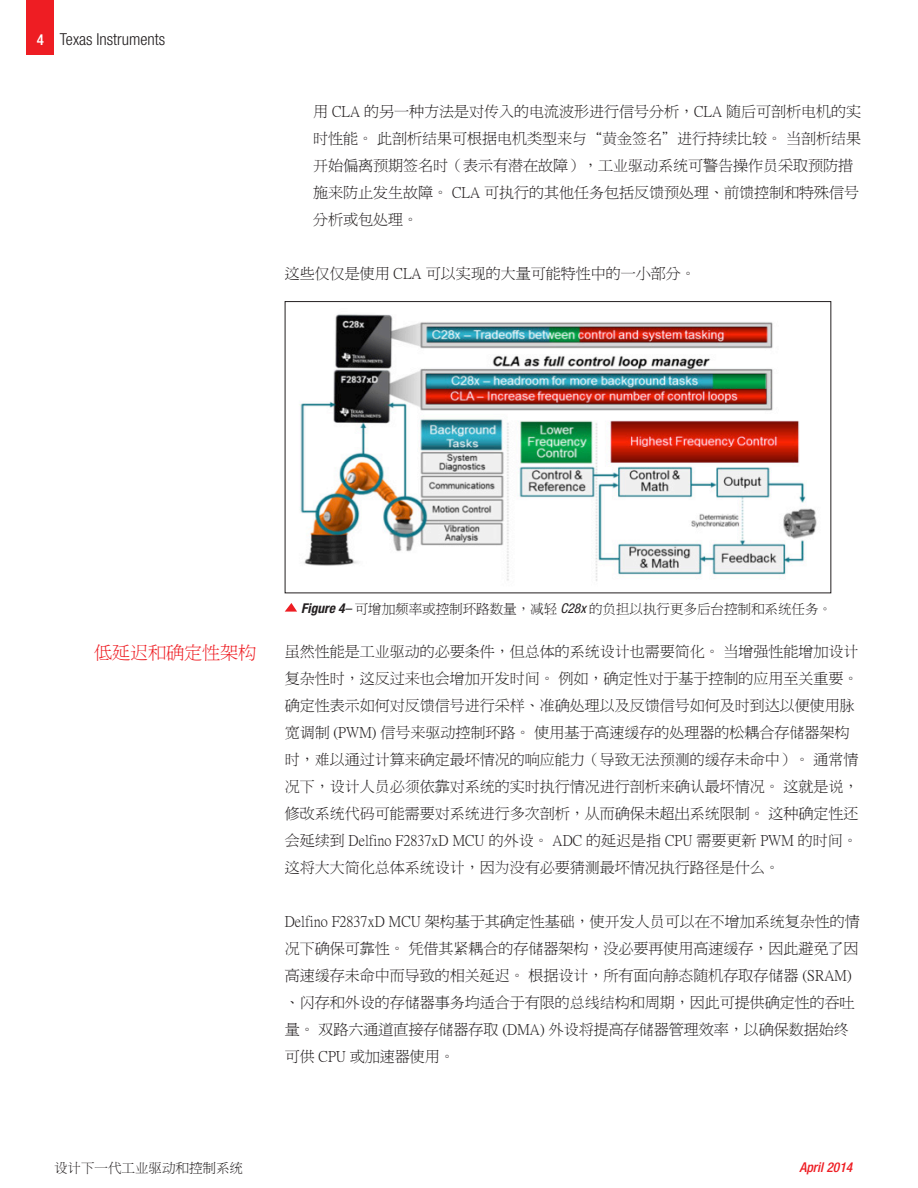
<style>
.page{position:relative;width:918px;height:1188px;background:#fff}
.page>*{position:absolute;margin:0;border:0;box-sizing:border-box;transform-origin:0 0}
.t1{font:18px "P Ming Li U";color:#ee1d23}
.t2{font:300 condensed 16.5px "Helvetica Neue LT Std";color:#231f20}
.t3{font:15px/27px "P Ming Li U";color:#231f20}
.t4{font:13.5px "P Ming Li U";color:#231f20}
.t5{font:italic 500 condensed 13.5px "Helvetica Neue LT Std";color:#ee1d23}
.s1{font-weight:500;font-size:15px;color:#fff}
.s2{font-family:"Helvetica Neue LT Std";font-weight:700;font-style:italic;font-stretch:condensed}
.s3{font-family:"Helvetica Neue LT Std";font-style:italic;font-stretch:condensed}
</style>
<div class="page">
<div style="left:27px;top:0;width:27px;height:54px;background:#ee1d23"></div>
<svg style="left:285px;top:603px;width:12px;height:9px"></svg>
<img style="left:299px;top:314px;width:518px;height:267px">
<div style="left:285px;top:301px;width:546px;height:292px;border:1px solid #231f20"></div>
<p class="t2" style="left:37px;top:30px;width:130px"><span class="s1">4</span> Texas Instruments</p>
<p class="t3" style="left:313px;top:98px;width:550px">用 CLA 的另一种方法是对传入的电流波形进行信号分析，CLA 随后可剖析电机的实时性能。 此剖析结果可根据电机类型来与“黄金签名”进行持续比较。 当剖析结果开始偏离预期签名时（表示有潜在故障），工业驱动系统可警告操作员采取预防措施来防止发生故障。 CLA 可执行的其他任务包括反馈预处理、前馈控制和特殊信号分析或包处理。</p>
<p class="t3" style="left:285px;top:260px;width:412px">这些仅仅是使用 CLA 可以实现的大量可能特性中的一小部分。</p>
<p class="t1" style="left:94px;top:642px;width:164px">低延迟和确定性架构</p>
<p class="t4" style="left:301px;top:600px;width:532px"><span class="s2">Figure 4</span><span class="s3">–</span> 可增加频率或控制环路数量，减轻 <span class="s3">C28x</span> 的负担以执行更多后台控制和系统任务。</p>
<p class="t3" style="left:285px;top:638px;width:575px">虽然性能是工业驱动的必要条件，但总体的系统设计也需要简化。 当增强性能增加设计复杂性时，这反过来也会增加开发时间。 例如，确定性对于基于控制的应用至关重要。确定性表示如何对反馈信号进行采样、准确处理以及反馈信号如何及时到达以便使用脉宽调制 (PWM) 信号来驱动控制环路。 使用基于高速缓存的处理器的松耦合存储器架构时，难以通过计算来确定最坏情况的响应能力（导致无法预测的缓存未命中）。 通常情况下，设计人员必须依靠对系统的实时执行情况进行剖析来确认最坏情况。 这就是说，修改系统代码可能需要对系统进行多次剖析，从而确保未超出系统限制。 这种确定性还会延续到 Delfino F2837xD MCU 的外设。 ADC 的延迟是指 CPU 需要更新 PWM 的时间。这将大大简化总体系统设计，因为没有必要猜测最坏情况执行路径是什么。</p>
<p class="t3" style="left:285px;top:908px;width:577px">Delfino F2837xD MCU 架构基于其确定性基础，使开发人员可以在不增加系统复杂性的情况下确保可靠性。 凭借其紧耦合的存储器架构，没必要再使用高速缓存，因此避免了因高速缓存未命中而导致的相关延迟。 根据设计，所有面向静态随机存取存储器 (SRAM)、闪存和外设的存储器事务均适合于有限的总线结构和周期，因此可提供确定性的吞吐量。 双路六通道直接存储器存取 (DMA) 外设将提高存储器管理效率，以确保数据始终可供 CPU 或加速器使用。</p>
<p class="t4" style="left:54px;top:1159px;width:190px">设计下一代工业驱动和控制系统</p>
<p class="t5" style="left:799px;top:1159px;width:54px">April 2014</p>
</div>
